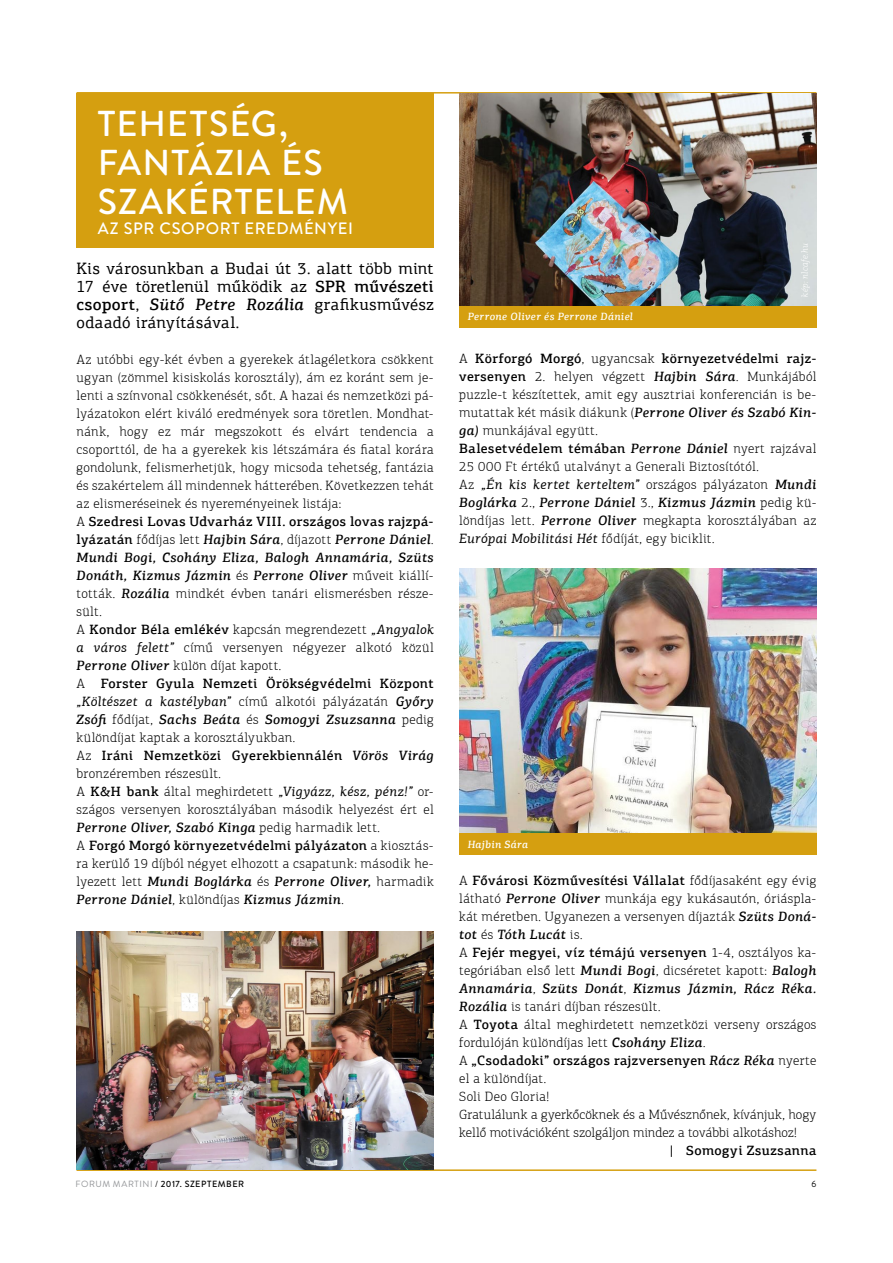
<style>
.page{position:relative;width:893px;height:1263px;background:#fff}
.page>*{position:absolute;margin:0;border:0;box-sizing:border-box;transform-origin:0 0}
.t1{font:500 36px/39px "Brandon Grotesque";letter-spacing:.025em;color:#fff}
.t2{font:16.5px/18px "PF Agora Slab Pro";letter-spacing:.015em;color:#000;text-align:justify}
.t3{font:500 16.5px "Brandon Grotesque";letter-spacing:.035em;color:#fff}
.t4{font:300 13.5px/18px "PF Agora Slab Pro";letter-spacing:.025em;color:#000}
.t5{font:500 13.5px "PF Agora Slab Pro";letter-spacing:.035em;color:#000}
.t6{font:italic 500 10.5px "PF Agora Slab Pro";letter-spacing:.035em;color:#fff}
.t7{font:500 9px "Brandon Grotesque";letter-spacing:.055em;color:#000}
.t8{font:italic 300 9px "PF Agora Slab Pro";letter-spacing:.035em;color:#fff}
.t9{font:9px "Brandon Grotesque";color:#000}
.s1{font-weight:500}
.s2{font-weight:500;font-style:italic}
.s3{font-weight:400;font-style:italic}
.s4{font-weight:400;color:#939598}
.s5{font-weight:400}
</style>
<div class="page">
<hr style="left:77px;top:92px;width:739px;height:2px;background:#d59f10">
<hr style="left:77px;top:1169px;width:739px;height:2px;background:#d59f10">
<div style="left:77px;top:94px;width:357px;height:154px;background:#d59f10"></div>
<img style="left:459px;top:94px;width:357px;height:212px">
<div style="left:459px;top:306px;width:357px;height:22px;background:#d59f10"></div>
<img style="left:77px;top:931px;width:357px;height:238px">
<img style="left:459px;top:569px;width:357px;height:264px">
<div style="left:459px;top:833px;width:357px;height:22px;background:#d59f10"></div>
<h1 class="t1" style="left:98px;top:104px;width:252px">TEHETSÉG,<br>FANTÁZIA ÉS<br>SZAKÉRTELEM</h1>
<p class="t3" style="left:98px;top:216px;width:257px">AZ SPR CSOPORT EREDMÉNYEI</p>
<p class="t2" style="left:77px;top:259px;width:359px">Kis városunkban a Budai út 3. alatt több mint 17 éve töretlenül működik az <span class="s1">SPR művészeti csoport</span>, <span class="s2">Sütő Petre Rozália</span> grafikusművész odaadó irányításával.</p>
<p class="t4" style="left:77px;top:350px;width:359px">Az utóbbi egy-két évben a gyerekek átlagéletkora csökkent ugyan (zömmel kisiskolás korosztály), ám ez koránt sem je&shy;lenti a színvonal csökkenését, sőt. A hazai és nemzetközi pá&shy;lyázatokon elért kiváló eredmények sora töretlen. Mondhat&shy;nánk, hogy ez már megszokott és elvárt tendencia a csoporttól, de ha a gyerekek kis létszámára és fiatal korára gondolunk, felismerhetjük, hogy micsoda tehetség, fantázia és szakértelem áll mindennek hátterében. Következzen tehát az elismeréseinek és nyereményeinek listája:<br>A <span class="s1">Szedresi Lovas Udvarház VIII. országos lovas rajzpá&shy;lyázatán</span> fődíjas lett <span class="s2">Hajbin Sára</span>, díjazott <span class="s2">Perrone Dániel</span>.<br><span class="s2">Mundi Bogi, Csohány Eliza, Balogh Annamária, Szüts Donáth, Kizmus Jázmin</span> és <span class="s2">Perrone Oliver</span> műveit kiállí&shy;tották. <span class="s2">Rozália</span> mindkét évben tanári elismerésben része&shy;sült.<br>A <span class="s1">Kondor Béla emlékév</span> kapcsán megrendezett <span class="s3">„Angyalok a város felett”</span> című versenyen négyezer alkotó közül <span class="s2">Perrone Oliver</span> külön díjat kapott.<br>A <span class="s1">Forster Gyula Nemzeti Örökségvédelmi Központ </span><span class="s3">„Költészet a kastélyban”</span> című alkotói pályázatán <span class="s2">Győry Zsófi</span> fődíjat, <span class="s2">Sachs Beáta</span> és <span class="s2">Somogyi Zsuzsanna</span> pedig különdíjat kaptak a korosztályukban.<br>Az <span class="s1">Iráni Nemzetközi Gyerekbiennálén</span> <span class="s2">Vörös Virág </span>bronzéremben részesült.<br>A <span class="s1">K&amp;H bank</span> által meghirdetett <span class="s3">„Vigyázz, kész, pénz!”</span> or&shy;szágos versenyen korosztályában második helyezést ért el <span class="s2">Perrone Oliver, Szabó Kinga</span> pedig harmadik lett.<br>A <span class="s1">Forgó Morgó környezetvédelmi pályázaton</span> a kiosztás&shy;ra kerülő 19 díjból négyet elhozott a csapatunk: második he&shy;lyezett lett <span class="s2">Mundi Boglárka</span> és <span class="s2">Perrone Oliver,</span> harmadik <span class="s2">Perrone Dániel</span>, különdíjas <span class="s2">Kizmus Jázmin</span>.</p>
<p class="t4" style="left:459px;top:350px;width:359px">A <span class="s1">Körforgó Morgó</span>, ugyancsak <span class="s1">környezetvédelmi rajz&shy;versenyen</span> 2. helyen végzett <span class="s2">Hajbin Sára</span>. Munkájából puzzle-t készítettek, amit egy ausztriai konferencián is be&shy;mutattak két másik diákunk (<span class="s2">Perrone Oliver és Szabó Kin&shy;ga)</span> munkájával együtt.<br><span class="s1">Balesetvédelem témában</span> <span class="s2">Perrone Dániel</span> nyert rajzával 25 000 Ft értékű utalványt a Generali Biztosítótól.<br>Az <span class="s3">„Én kis kertet kerteltem”</span> országos pályázaton <span class="s2">Mundi Boglárka</span> 2., <span class="s2">Perrone Dániel</span> 3., <span class="s2">Kizmus Jázmin</span> pedig kü&shy;löndíjas lett. <span class="s2">Perrone Oliver</span> megkapta korosztályában az <span class="s3">Európai Mobilitási Hét</span> fődíját, egy biciklit.</p>
<p class="t8" style="left:799px;top:297px;width:55px;rotate:-90deg">kép: nlcafe.hu</p>
<p class="t6" style="left:468px;top:310px;width:167px">Perrone Oliver és Perrone Dániel</p>
<p class="t6" style="left:468px;top:838px;width:62px">Hajbin Sára</p>
<p class="t4" style="left:459px;top:872px;width:359px">A <span class="s1">Fővárosi Közművesítési Vállalat</span> fődíjasaként egy évig látható <span class="s2">Perrone Oliver</span> munkája egy kukásautón, óriáspla&shy;kát méretben. Ugyanezen a versenyen díjazták <span class="s2">Szüts Doná&shy;tot</span> és <span class="s2">Tóth Lucát</span> is.<br>A <span class="s1">Fejér megyei, víz témájú versenyen</span> 1-4, osztályos ka&shy;tegóriában első lett <span class="s2">Mundi Bogi</span>, dicséretet kapott: <span class="s2">Balogh Annamária</span>, <span class="s2">Szüts Donát</span>, <span class="s2">Kizmus Jázmin, Rácz Réka.<br>Rozália</span> is tanári díjban részesült.<br>A <span class="s1">Toyota</span> által meghirdetett nemzetközi verseny országos fordulóján különdíjas lett <span class="s2">Csohány Eliza</span>.<br>A <span class="s1">„Csodadoki” országos rajzversenyen</span> <span class="s2">Rácz Réka</span> nyerte el a különdíjat.<br>Soli Deo Gloria!<br>Gratulálunk a gyerkőcöknek és a Művésznőnek, kívánjuk, hogy kellő motivációként szolgáljon mindez a további alkotáshoz!</p>
<p class="t5" style="left:670px;top:1142px;width:148px">| Somogyi Zsuzsanna</p>
<p class="t7" style="left:76px;top:1178px;width:170px"><span class="s4">FORUM MARTINI</span> <span class="s5">/</span> 2017. SZEPTEMBER</p>
<p class="t9" style="left:811px;top:1177px;width:6px">6</p>
</div>
